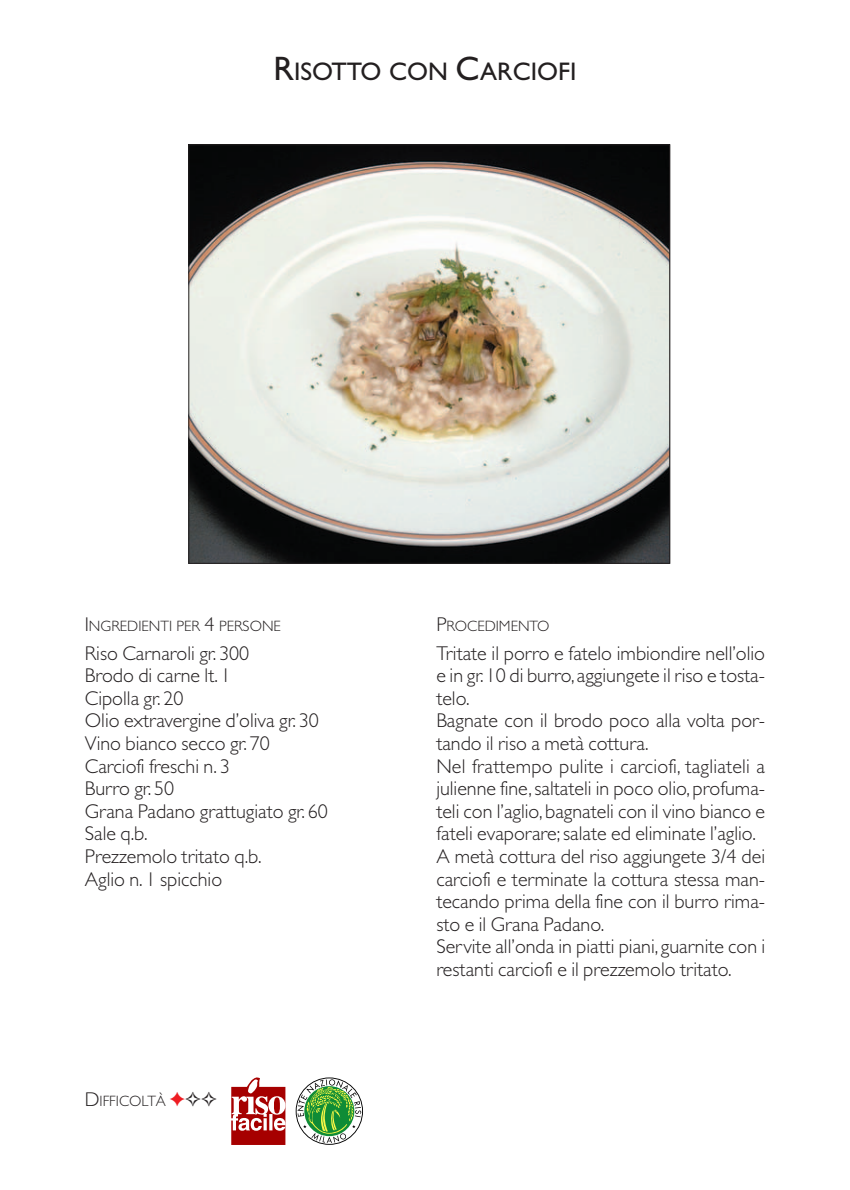
<style>
.page{position:relative;width:850px;height:1190px;background:#fff}
.page>*{position:absolute;margin:0;border:0;box-sizing:border-box;transform-origin:0 0}
.t1{font:25.6px "Gill Sans";color:#231f20}
.t2{font:300 20px/22.6px "Gill Sans";color:#231f20}
.t3{font:300 15px "Gill Sans";color:#231f20}
.s1{font-size:34px}
.s2{font-size:20px}
.s3{color:#ee1d23}
</style>
<div class="page">
<img style="left:190px;top:146px;width:478px;height:416px">
<div style="left:231px;top:1087px;width:54px;height:58px;background:#a60000"></div>
<svg style="left:231px;top:1077px;width:55px;height:54px"></svg>
<svg style="left:297px;top:1080px;width:64px;height:63px"></svg>
<p class="t1" style="left:274px;top:62px;width:304px"><span class="s1">R</span>ISOTTO CON <span class="s1">C</span>ARCIOFI</p>
<p class="t3" style="left:85px;top:621px;width:198px"><span class="s2">I</span>NGREDIENTI PER <span class="s2">4</span> PERSONE</p>
<p class="t2" style="left:85px;top:644px;width:244px">Riso Carnaroli gr. 300<br>Brodo di carne lt. 1<br>Cipolla gr. 20<br>Olio extravergine d’oliva gr. 30<br>Vino bianco secco gr. 70<br>Carciofi freschi n. 3<br>Burro gr. 50<br>Grana Padano grattugiato gr. 60<br>Sale q.b.<br>Prezzemolo tritato q.b.<br>Aglio n. 1 spicchio</p>
<p class="t3" style="left:85px;top:1096px;width:134px"><span class="s2">D</span>IFFICOLTÀ <span class="s3">✦</span>✧✧</p>
<p class="t3" style="left:436px;top:621px;width:115px"><span class="s2">P</span>ROCEDIMENTO</p>
<p class="t2" style="left:436px;top:644px;width:330px">Tritate il porro e fatelo imbiondire nell’olio e in gr.10 di burro,aggiungete il riso e tosta&shy;telo.<br>Bagnate con il brodo poco alla volta por&shy;tando il riso a metà cottura.<br>Nel frattempo pulite i carciofi, tagliateli a julienne fine,saltateli in poco olio,profuma&shy;teli con l’aglio,bagnateli con il vino bianco e fateli evaporare; salate ed eliminate l’aglio.<br>A metà cottura del riso aggiungete 3/4 dei carciofi e terminate la cottura stessa man&shy;tecando prima della fine con il burro rima&shy;sto e il Grana Padano.<br>Servite all’onda in piatti piani,guarnite con i restanti carciofi e il prezzemolo tritato.</p>
</div>
